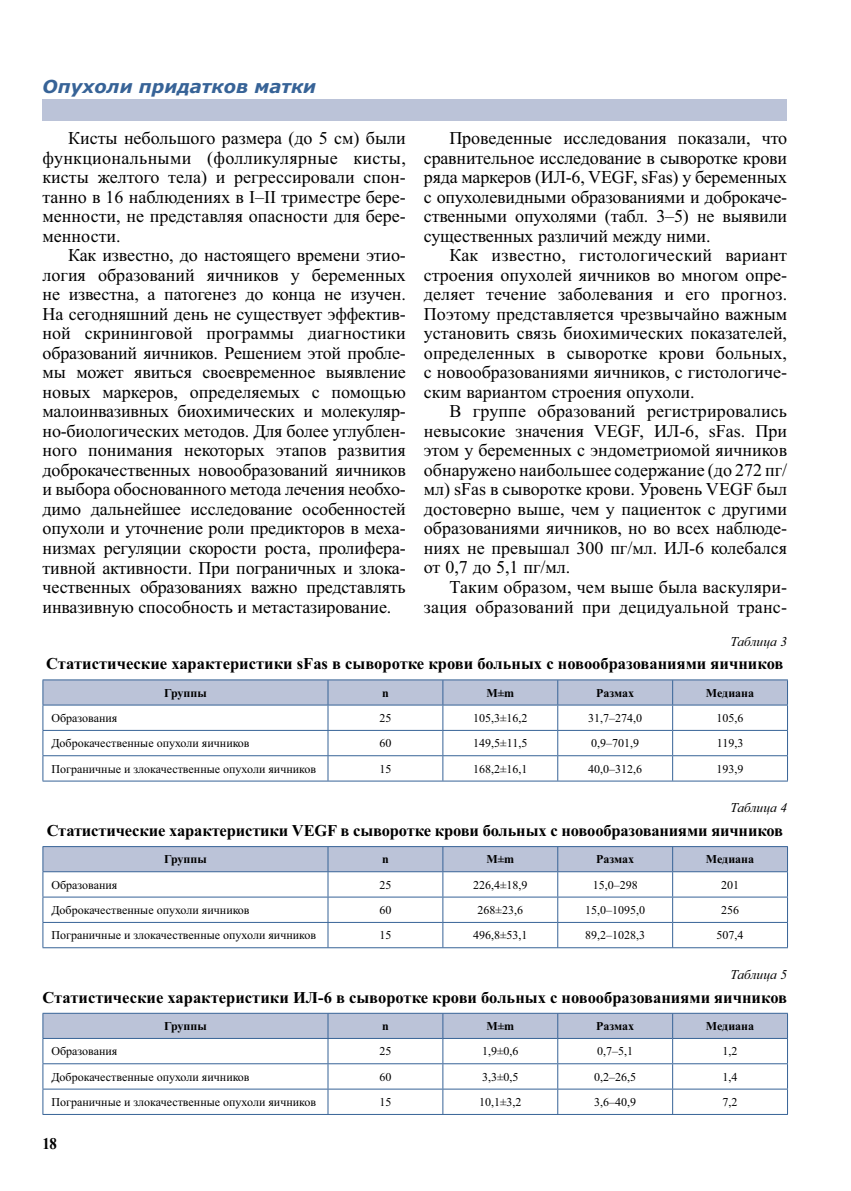
<style>
.page{position:relative;width:851px;height:1191px;background:#fff}
.page>*{position:absolute;margin:0;border:0;box-sizing:border-box;transform-origin:0 0}
.t1{font:18px/19.5px "Times New Roman";color:#000;text-align:justify}
.t2{font:italic 700 18px "Verdana";color:#376397}
.t3{font:700 16.5px "Times New Roman";color:#000}
.t4{font:700 16.5px "Times New Roman";color:#000;scale:.9 1}
.t5{font:italic 13.5px "Times New Roman";color:#000}
.t6{font:12px "Times New Roman";color:#000}
.t7{font:700 12px "Times New Roman";color:#000}
</style>
<div class="page">
<div style="left:43px;top:99px;width:744px;height:21px;background:#bbc3d8"></div>
<hr style="left:43px;top:679px;width:285px;height:1px;background:#376397">
<hr style="left:328px;top:679px;width:459px;height:1px;background:#376397">
<svg style="left:43px;top:680px;width:745px;height:100px"></svg>
<hr style="left:43px;top:780px;width:744px;height:1px;background:#376397">
<svg style="left:43px;top:846px;width:745px;height:101px"></svg>
<hr style="left:43px;top:947px;width:744px;height:1px;background:#376397">
<svg style="left:43px;top:1013px;width:745px;height:101px"></svg>
<hr style="left:43px;top:1114px;width:744px;height:1px;background:#376397">
<p class="t2" style="left:43px;top:80px;width:275px">Опухоли придатков матки</p>
<p class="t1" style="left:43px;top:130px;width:365px;text-indent:26px">Кисты небольшого размера (до 5 см) были функциональными (фолликулярные кисты, кисты желтого тела) и регрессировали спон&shy;танно в 16 наблюдениях в I–II триместре бере&shy;менности, не представляя опасности для бере&shy;менности.</p>
<p class="t1" style="left:43px;top:247px;width:365px;text-indent:26px">Как известно, до настоящего времени этио&shy;логия образований яичников у беременных не известна, а патогенез до конца не изучен.<br>На сегодняшний день не существует эффектив&shy;ной скрининговой программы диагностики образований яичников. Решением этой пробле&shy;мы может явиться своевременное выявление новых маркеров, определяемых с помощью малоинвазивных биохимических и моле ку ляр&shy;но-био логических методов. Для более углублен&shy;ного понимания некоторых этапов развития доброкачественных новообразований яичников и выбора обоснованного метода лечения необхо&shy;димо дальнейшее исследование особенностей опухоли и уточнение роли предикторов в меха&shy;низмах регуляции скорости роста, пролифера&shy;тивной активности. При пограничных и злока&shy;чественных образованиях важно представлять инвазивную способность и метастазирование.</p>
<p class="t1" style="left:424px;top:130px;width:365px;text-indent:26px">Проведенные исследования показали, что сравнительное исследование в сыворотке крови ряда маркеров (ИЛ-6, VEGF, sFas) у беременных с опухолевидными образованиями и доброкаче&shy;ственными опухолями (табл. 3–5) не выявили существенных различий между ними.</p>
<p class="t1" style="left:424px;top:247px;width:365px;text-indent:26px">Как известно, гистологический вариант строения опухолей яичников во многом опре&shy;деляет течение заболевания и его прогноз.<br>Поэтому представляется чрезвычайно важным установить связь биохимических показателей, определенных в сыворотке крови больных, с новообразованиями яичников, с гистологиче&shy;ским вариантом строения опухоли.</p>
<p class="t1" style="left:424px;top:403px;width:365px;text-indent:26px">В группе образований регистрировались невысокие значения VEGF, ИЛ-6, sFas. При этом у беременных с эндометриомой яичников обнаружено наибольшее содержание (до 272 пг/ мл) sFas в сыворотке крови. Уровень VEGF был достоверно выше, чем у пациенток с другими образованиями яичников, но во всех наблюде&shy;ниях не превышал 300 пг/мл. ИЛ-6 колебался от 0,7 до 5,1 пг/мл.</p>
<p class="t1" style="left:424px;top:579px;width:365px;text-align:right">Таким образом, чем выше была васкуляри&shy;зация образований при децидуальной транс-</p>
<p class="t5" style="left:730px;top:636px;width:58px">Таблица 3</p>
<p class="t3" style="left:46px;top:658px;width:738px">Статистические характеристики sFas в сыворотке крови больных с новообразованиями яичников</p>
<p class="t7" style="left:164px;top:688px;width:44px">Группы</p>
<p class="t7" style="left:382px;top:688px;width:8px">n</p>
<p class="t7" style="left:486px;top:688px;width:29px">M±m</p>
<p class="t7" style="left:596px;top:688px;width:40px">Размах</p>
<p class="t7" style="left:705px;top:688px;width:50px">Медиана</p>
<p class="t6" style="left:51px;top:713px;width:67px">Образования</p>
<p class="t6" style="left:379px;top:713px;width:13px">25</p>
<p class="t6" style="left:473px;top:713px;width:56px">105,3±16,2</p>
<p class="t6" style="left:588px;top:713px;width:55px">31,7–274,0</p>
<p class="t6" style="left:716px;top:713px;width:28px">105,6</p>
<p class="t6" style="left:51px;top:739px;width:200px">Доброкачественные опухоли яичников</p>
<p class="t6" style="left:379px;top:739px;width:13px">60</p>
<p class="t6" style="left:473px;top:739px;width:56px">149,5±11,5</p>
<p class="t6" style="left:591px;top:739px;width:49px">0,9–701,9</p>
<p class="t6" style="left:716px;top:739px;width:28px">119,3</p>
<p class="t6" style="left:51px;top:764px;width:266px">Пограничные и злокачественные опухоли яичников</p>
<p class="t6" style="left:379px;top:764px;width:13px">15</p>
<p class="t6" style="left:473px;top:764px;width:56px">168,2±16,1</p>
<p class="t6" style="left:588px;top:764px;width:55px">40,0–312,6</p>
<p class="t6" style="left:716px;top:764px;width:28px">193,9</p>
<p class="t5" style="left:730px;top:802px;width:58px">Таблица 4</p>
<p class="t3" style="left:47px;top:825px;width:737px">Статистические характеристики VEGF в сыворотке крови больных с новообразованиями яичников</p>
<p class="t7" style="left:164px;top:855px;width:44px">Группы</p>
<p class="t7" style="left:382px;top:855px;width:8px">n</p>
<p class="t7" style="left:486px;top:855px;width:29px">M±m</p>
<p class="t7" style="left:596px;top:855px;width:40px">Размах</p>
<p class="t7" style="left:705px;top:855px;width:50px">Медиана</p>
<p class="t6" style="left:51px;top:880px;width:67px">Образования</p>
<p class="t6" style="left:379px;top:880px;width:13px">25</p>
<p class="t6" style="left:473px;top:880px;width:56px">226,4±18,9</p>
<p class="t6" style="left:592px;top:880px;width:46px">15,0–298</p>
<p class="t6" style="left:721px;top:880px;width:19px">201</p>
<p class="t6" style="left:51px;top:905px;width:200px">Доброкачественные опухоли яичников</p>
<p class="t6" style="left:379px;top:905px;width:13px">60</p>
<p class="t6" style="left:477px;top:905px;width:47px">268±23,6</p>
<p class="t6" style="left:585px;top:905px;width:61px">15,0–1095,0</p>
<p class="t6" style="left:721px;top:905px;width:19px">256</p>
<p class="t6" style="left:51px;top:931px;width:266px">Пограничные и злокачественные опухоли яичников</p>
<p class="t6" style="left:379px;top:931px;width:13px">15</p>
<p class="t6" style="left:473px;top:931px;width:56px">496,8±53,1</p>
<p class="t6" style="left:585px;top:931px;width:61px">89,2–1028,3</p>
<p class="t6" style="left:716px;top:931px;width:28px">507,4</p>
<p class="t5" style="left:730px;top:969px;width:58px">Таблица 5</p>
<p class="t3" style="left:43px;top:991px;width:746px">Статистические характеристики ИЛ-6 в сыворотке крови больных с новообразованиями яичников</p>
<p class="t7" style="left:164px;top:1022px;width:44px">Группы</p>
<p class="t7" style="left:382px;top:1022px;width:8px">n</p>
<p class="t7" style="left:486px;top:1022px;width:29px">M±m</p>
<p class="t7" style="left:596px;top:1022px;width:40px">Размах</p>
<p class="t7" style="left:705px;top:1022px;width:50px">Медиана</p>
<p class="t6" style="left:51px;top:1047px;width:67px">Образования</p>
<p class="t6" style="left:379px;top:1047px;width:13px">25</p>
<p class="t6" style="left:482px;top:1047px;width:38px">1,9±0,6</p>
<p class="t6" style="left:597px;top:1047px;width:37px">0,7–5,1</p>
<p class="t6" style="left:722px;top:1047px;width:16px">1,2</p>
<p class="t6" style="left:51px;top:1072px;width:200px">Доброкачественные опухоли яичников</p>
<p class="t6" style="left:379px;top:1072px;width:13px">60</p>
<p class="t6" style="left:482px;top:1072px;width:38px">3,3±0,5</p>
<p class="t6" style="left:594px;top:1072px;width:43px">0,2–26,5</p>
<p class="t6" style="left:722px;top:1072px;width:16px">1,4</p>
<p class="t6" style="left:51px;top:1097px;width:266px">Пограничные и злокачественные опухоли яичников</p>
<p class="t6" style="left:379px;top:1097px;width:13px">15</p>
<p class="t6" style="left:479px;top:1097px;width:44px">10,1±3,2</p>
<p class="t6" style="left:594px;top:1097px;width:43px">3,6–40,9</p>
<p class="t6" style="left:722px;top:1097px;width:16px">7,2</p>
<p class="t4" style="left:43px;top:1137px;width:18px">18</p>
</div>
